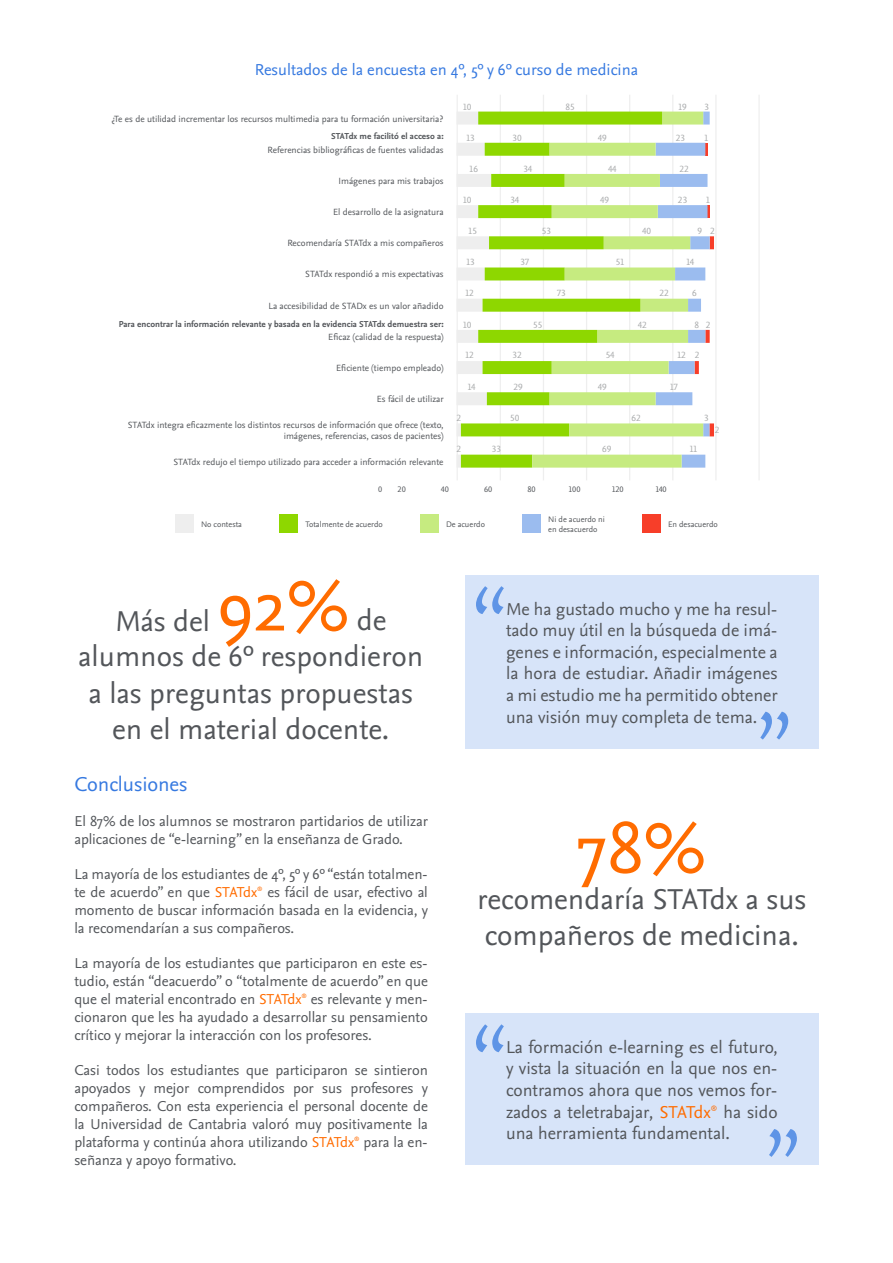
<style>
.page{position:relative;width:893px;height:1263px;background:#fff}
.page>*{position:absolute;margin:0;border:0;box-sizing:border-box;transform-origin:0 0}
.t1{font:75px "Nexus Sans Pro";color:#ff6c00}
.t2{font:30px/36px "Nexus Sans Pro";color:#53565a}
.t3{font:21px "Nexus Sans Pro";letter-spacing:-.005em;color:#3679e0}
.t4{font:18px/21.6px "Nexus Sans Pro";color:#53565a;text-align:justify}
.t5{font:16.5px "Nexus Sans Pro";color:#3679e0}
.t6{font:15px/18px "Nexus Sans Pro";letter-spacing:-.005em;color:#53565a;text-align:justify}
.t7{font:9.45px/11.2px "Nexus Sans Pro";color:#53565a;text-align:right}
.t8{font:9.45px "Nexus Sans Pro";color:#a9abac}
.t9{font:700 9px "Nexus Sans Pro";color:#53565a}
.t10{font:8.4px/10.1px "Nexus Sans Pro";color:#53565a}
.s1{color:#ff6c00}
</style>
<div class="page">
<hr style="left:457px;top:95px;width:1px;height:385px;background:#eee">
<hr style="left:500px;top:95px;width:1px;height:385px;background:#eee">
<hr style="left:543px;top:95px;width:1px;height:385px;background:#eee">
<hr style="left:586px;top:95px;width:1px;height:385px;background:#eee">
<hr style="left:629px;top:95px;width:1px;height:385px;background:#eee">
<hr style="left:672px;top:95px;width:1px;height:385px;background:#eee">
<hr style="left:715px;top:95px;width:2px;height:385px;background:#eee">
<hr style="left:758px;top:95px;width:2px;height:385px;background:#eee">
<svg style="left:458px;top:236px;width:256px;height:13px;background:#b1dc5f"></svg>
<svg style="left:458px;top:112px;width:252px;height:13px;background:#a2dc35"></svg>
<svg style="left:458px;top:143px;width:249px;height:13px;background:#b5dc82"></svg>
<svg style="left:458px;top:174px;width:249px;height:13px;background:#b3dc7e"></svg>
<svg style="left:458px;top:299px;width:243px;height:13px;background:#a5dc42"></svg>
<svg style="left:458px;top:330px;width:252px;height:13px;background:#addc54"></svg>
<svg style="left:458px;top:361px;width:241px;height:13px;background:#b6dd72"></svg>
<svg style="left:458px;top:392px;width:234px;height:13px;background:#b6df7f"></svg>
<svg style="left:458px;top:423px;width:256px;height:13px;background:#b1df52"></svg>
<svg style="left:458px;top:205px;width:252px;height:13px;background:#b1da7a"></svg>
<svg style="left:458px;top:455px;width:247px;height:13px;background:#b4e16b"></svg>
<svg style="left:458px;top:267px;width:247px;height:13px;background:#b6e075"></svg>
<div style="left:465px;top:1014px;width:354px;height:151px;background:#d7e4f9"></div>
<svg style="left:769px;top:1129px;width:28px;height:28px"></svg>
<svg style="left:476px;top:1024px;width:28px;height:28px"></svg>
<div style="left:465px;top:575px;width:354px;height:174px;background:#d7e4f9"></div>
<svg style="left:760px;top:712px;width:28px;height:27px"></svg>
<svg style="left:476px;top:586px;width:28px;height:28px"></svg>
<div style="left:175px;top:514px;width:19px;height:19px;background:#eee"></div>
<div style="left:279px;top:514px;width:19px;height:19px;background:#8ed700"></div>
<div style="left:522px;top:514px;width:19px;height:19px;background:#9bbcef"></div>
<div style="left:420px;top:514px;width:18px;height:19px;background:#c6eb80"></div>
<div style="left:642px;top:514px;width:18px;height:19px;background:#f73e29"></div>
<p class="t5" style="left:255px;top:57px;width:385px">Resultados de la encuesta en 4º, 5º y 6º curso de medicina</p>
<p class="t7" style="left:111px;top:112px;width:334px">¿Te es de utilidad incrementar los recursos multimedia para tu formación universitaria?</p>
<p class="t7" style="left:268px;top:143px;width:178px">Referencias bibliográficas de fuentes validadas</p>
<p class="t8" style="left:565px;top:99px;width:11px">85</p>
<p class="t8" style="left:463px;top:99px;width:10px">10</p>
<p class="t9" style="left:331px;top:130px;width:114px">STATdx me facilitó el acceso a:</p>
<p class="t8" style="left:466px;top:130px;width:10px">13</p>
<p class="t8" style="left:512px;top:130px;width:11px">30</p>
<p class="t8" style="left:598px;top:130px;width:10px">49</p>
<p class="t8" style="left:678px;top:99px;width:10px">19</p>
<p class="t8" style="left:704px;top:99px;width:6px">3</p>
<p class="t8" style="left:676px;top:130px;width:11px">23</p>
<p class="t8" style="left:705px;top:130px;width:5px">1</p>
<p class="t8" style="left:470px;top:161px;width:10px">16</p>
<p class="t8" style="left:524px;top:161px;width:10px">34</p>
<p class="t8" style="left:608px;top:161px;width:9px">44</p>
<p class="t8" style="left:680px;top:161px;width:11px">22</p>
<p class="t7" style="left:339px;top:175px;width:107px">Imágenes para mis trabajos</p>
<p class="t7" style="left:333px;top:206px;width:112px">El desarrollo de la asignatura</p>
<p class="t7" style="left:287px;top:237px;width:158px">Recomendaría STATdx a mis compañeros</p>
<p class="t7" style="left:305px;top:268px;width:140px">STATdx respondió a mis expectativas</p>
<p class="t7" style="left:268px;top:299px;width:177px">La accesibilidad de STADx es un valor añadido</p>
<p class="t7" style="left:328px;top:331px;width:117px">Eficaz (calidad de la respuesta)</p>
<p class="t7" style="left:336px;top:362px;width:109px">Eficiente (tiempo empleado)</p>
<p class="t7" style="left:377px;top:393px;width:68px">Es fácil de utilizar</p>
<p class="t7" style="left:128px;top:418px;width:317px">STATdx integra eficazmente los distintos recursos de información que ofrece (texto, imágenes, referencias, casos de pacientes)</p>
<p class="t7" style="left:174px;top:455px;width:272px">STATdx redujo el tiempo utilizado para acceder a información relevante</p>
<p class="t9" style="left:119px;top:317px;width:326px">Para encontrar la información relevante y basada en la evidencia STATdx demuestra ser:</p>
<p class="t8" style="left:463px;top:193px;width:10px">10</p>
<p class="t8" style="left:511px;top:193px;width:10px">34</p>
<p class="t8" style="left:600px;top:193px;width:10px">49</p>
<p class="t8" style="left:678px;top:193px;width:11px">23</p>
<p class="t8" style="left:706px;top:193px;width:5px">1</p>
<p class="t8" style="left:469px;top:224px;width:10px">15</p>
<p class="t8" style="left:542px;top:224px;width:11px">53</p>
<p class="t8" style="left:643px;top:224px;width:10px">40</p>
<p class="t8" style="left:698px;top:224px;width:19px">9 2</p>
<p class="t8" style="left:466px;top:255px;width:10px">13</p>
<p class="t8" style="left:520px;top:255px;width:10px">37</p>
<p class="t8" style="left:616px;top:255px;width:10px">51</p>
<p class="t8" style="left:686px;top:255px;width:9px">14</p>
<p class="t8" style="left:692px;top:286px;width:6px">6</p>
<p class="t8" style="left:557px;top:286px;width:10px">73</p>
<p class="t8" style="left:465px;top:286px;width:10px">12</p>
<p class="t8" style="left:660px;top:286px;width:11px">22</p>
<p class="t8" style="left:463px;top:317px;width:10px">10</p>
<p class="t8" style="left:465px;top:348px;width:10px">12</p>
<p class="t8" style="left:512px;top:348px;width:11px">32</p>
<p class="t8" style="left:533px;top:317px;width:11px">55</p>
<p class="t8" style="left:606px;top:348px;width:10px">54</p>
<p class="t8" style="left:638px;top:317px;width:10px">42</p>
<p class="t8" style="left:694px;top:317px;width:6px">8</p>
<p class="t8" style="left:706px;top:317px;width:6px">2</p>
<p class="t8" style="left:677px;top:348px;width:10px">12</p>
<p class="t8" style="left:695px;top:348px;width:6px">2</p>
<p class="t8" style="left:468px;top:380px;width:9px">14</p>
<p class="t8" style="left:514px;top:380px;width:11px">29</p>
<p class="t8" style="left:598px;top:380px;width:10px">49</p>
<p class="t8" style="left:670px;top:380px;width:9px">17</p>
<p class="t8" style="left:456px;top:411px;width:6px">2</p>
<p class="t8" style="left:456px;top:442px;width:6px">2</p>
<p class="t8" style="left:492px;top:442px;width:11px">33</p>
<p class="t8" style="left:510px;top:411px;width:11px">50</p>
<p class="t8" style="left:602px;top:442px;width:11px">69</p>
<p class="t8" style="left:631px;top:411px;width:11px">62</p>
<p class="t8" style="left:704px;top:411px;width:6px">3</p>
<p class="t8" style="left:690px;top:442px;width:9px">11</p>
<p class="t8" style="left:715px;top:423px;width:6px">2</p>
<p class="t10" style="left:378px;top:484px;width:6px">0</p>
<p class="t10" style="left:441px;top:484px;width:9px">40</p>
<p class="t10" style="left:484px;top:484px;width:10px">60</p>
<p class="t10" style="left:527px;top:484px;width:10px">80</p>
<p class="t10" style="left:569px;top:484px;width:13px">100</p>
<p class="t10" style="left:612px;top:484px;width:13px">120</p>
<p class="t10" style="left:656px;top:484px;width:13px">140</p>
<p class="t10" style="left:398px;top:484px;width:10px">20</p>
<p class="t10" style="left:201px;top:518px;width:42px">No contesta</p>
<p class="t10" style="left:305px;top:518px;width:79px">Totalmente de acuerdo</p>
<p class="t10" style="left:548px;top:513px;width:58px">Ni de acuerdo ni en desacuerdo</p>
<p class="t10" style="left:446px;top:518px;width:40px">De acuerdo</p>
<p class="t10" style="left:668px;top:518px;width:51px">En desacuerdo</p>
<h1 class="t1" style="left:218px;top:549px;width:133px">92%</h1>
<h2 class="t2" style="left:357px;top:601px;width:31px">de</h2>
<h2 class="t2" style="left:78px;top:637px;width:346px">alumnos de 6º respondieron</h2>
<h2 class="t2" style="left:89px;top:673px;width:326px">a las preguntas propuestas</h2>
<h2 class="t2" style="left:112px;top:709px;width:279px">en el material docente.</h2>
<h2 class="t2" style="left:115px;top:601px;width:97px">Más del</h2>
<h3 class="t3" style="left:74px;top:768px;width:114px">Conclusiones</h3>
<p class="t6" style="left:74px;top:811px;width:355px">El 87% de los alumnos se mostraron partidarios de utilizar aplicaciones de “e-learning” en la enseñanza de Grado.</p>
<p class="t6" style="left:74px;top:864px;width:355px">La mayoría de los estudiantes de 4º, 5º y 6º “están totalmen&shy;te de acuerdo” en que <span class="s1">STATdx</span><sup>®</sup> es fácil de usar, efectivo al momento de buscar información basada en la evidencia, y la recomendarían a sus compañeros.</p>
<p class="t6" style="left:74px;top:953px;width:355px">La mayoría de los estudiantes que participaron en este es&shy;tudio, están “deacuerdo” o “totalmente de acuerdo” en que que el material encontrado en <span class="s1">STATdx</span><sup>®</sup> es relevante y men&shy;cionaron que les ha ayudado a desarrollar su pensamiento crítico y mejorar la interacción con los profesores.</p>
<p class="t6" style="left:74px;top:1060px;width:355px">Casi todos los estudiantes que participaron se sintieron apoyados y mejor comprendidos por sus profesores y compañeros. Con esta experiencia el personal docente de la Universidad de Cantabria valoró muy positivamente la plataforma y continúa ahora utilizando <span class="s1">STATdx</span><sup>®</sup> para la en&shy;señanza y apoyo formativo.</p>
<p class="t4" style="left:506px;top:597px;width:273px">Me ha gustado mucho y me ha resul&shy;tado muy útil en la búsqueda de imá&shy;genes e información, especialmente a la hora de estudiar. Añadir imágenes a mi estudio me ha permitido obtener una visión muy completa de tema.</p>
<h1 class="t1" style="left:578px;top:792px;width:130px">78%</h1>
<h2 class="t2" style="left:477px;top:879px;width:331px">recomendaría STATdx a sus compañeros de medicina.</h2>
<p class="t4" style="left:506px;top:1035px;width:273px">La formación e-learning es el futuro, y vista la situación en la que nos en&shy;contramos ahora que nos vemos for&shy;zados a teletrabajar, <span class="s1">STATdx</span><sup>®</sup> ha sido una herramienta fundamental.</p>
</div>
